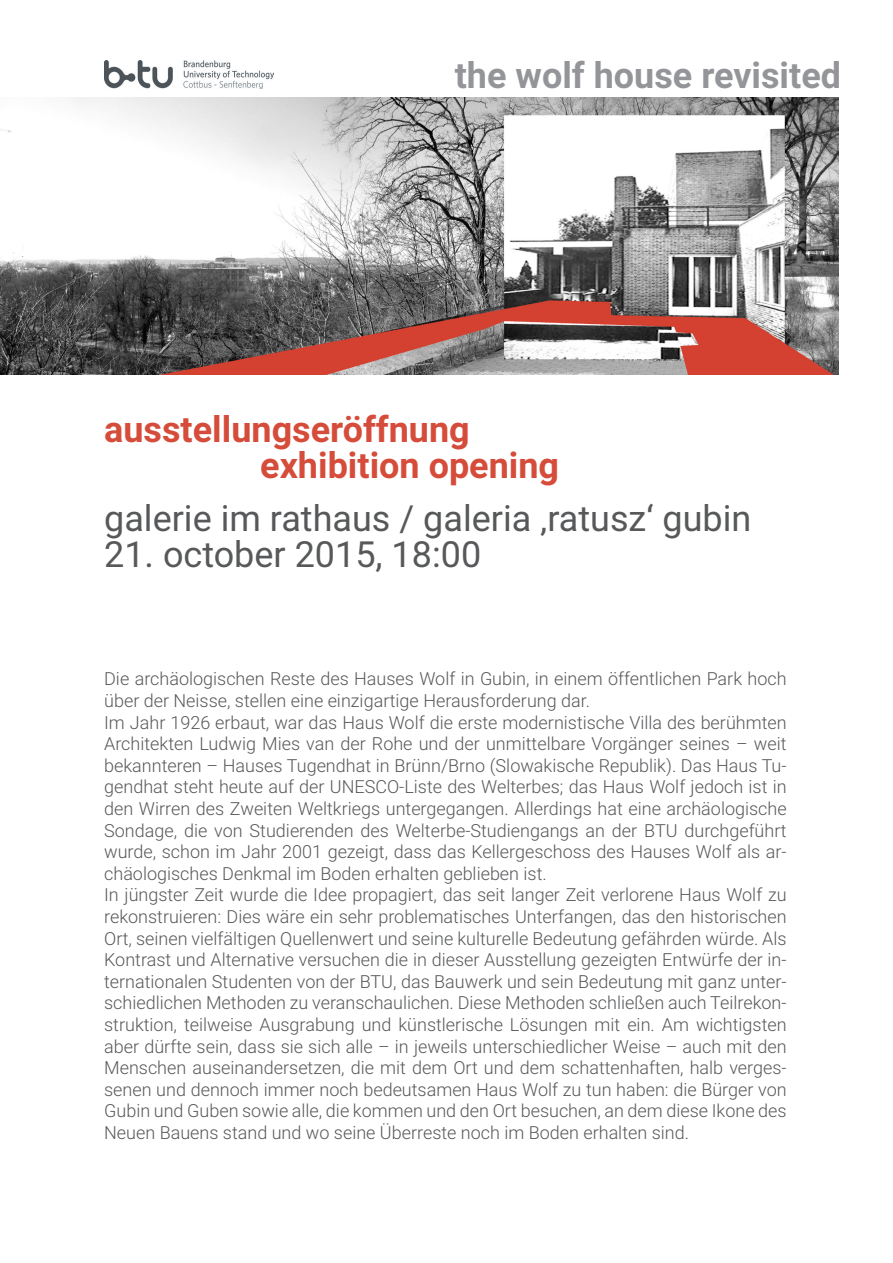
<style>
.page{position:relative;width:893px;height:1263px;background:#fff}
.page>*{position:absolute;margin:0;border:0;box-sizing:border-box;transform-origin:0 0}
.t1{font:36px "Roboto";color:#57585a}
.t2{font:700 36px "Roboto";color:#d64c3a}
.t3{font:700 36px "Roboto";color:#939598}
.t4{font:300 18px/21.6px "Roboto";color:#57585a;text-align:justify}
</style>
<div class="page">
<img style="left:0;top:98px;width:839px;height:276px">
<img style="left:104px;top:61px;width:170px;height:27px">
<p class="t3" style="left:455px;top:50px;width:388px">the wolf house revisited</p>
<p class="t2" style="left:104px;top:404px;width:367px">ausstellungseröffnung</p>
<p class="t2" style="left:260px;top:439px;width:300px">exhibition opening</p>
<p class="t1" style="left:104px;top:493px;width:649px">galerie im rathaus / galeria ‚ratusz‘ gubin</p>
<p class="t1" style="left:104px;top:529px;width:379px">21. october 2015, 18:00</p>
<p class="t4" style="left:104px;top:667px;width:684px">Die archäologischen Reste des Hauses Wolf in Gubin, in einem öffentlichen Park hoch über der Neisse, stellen eine einzigartige Herausforderung dar.</p>
<p class="t4" style="left:104px;top:711px;width:684px">Im Jahr 1926 erbaut, war das Haus Wolf die erste modernistische Villa des berühmten Architekten Ludwig Mies van der Rohe und der unmittelbare Vorgänger seines – weit bekannteren – Hauses Tugendhat in Brünn/Brno (Slowakische Republik). Das Haus Tu&shy;gendhat steht heute auf der UNESCO-Liste des Welterbes; das Haus Wolf jedoch ist in den Wirren des Zweiten Weltkriegs untergegangen. Allerdings hat eine archäologische Sondage, die von Studierenden des Welterbe-Studiengangs an der BTU durchgeführt wurde, schon im Jahr 2001 gezeigt, dass das Kellergeschoss des Hauses Wolf als ar&shy;chäologisches Denkmal im Boden erhalten geblieben ist.</p>
<p class="t4" style="left:104px;top:883px;width:684px">In jüngster Zeit wurde die Idee propagiert, das seit langer Zeit verlorene Haus Wolf zu rekonstruieren: Dies wäre ein sehr problematisches Unterfangen, das den historischen Ort, seinen vielfältigen Quellenwert und seine kulturelle Bedeutung gefährden würde. Als Kontrast und Alternative versuchen die in dieser Ausstellung gezeigten Entwürfe der in&shy;ternationalen Studenten von der BTU, das Bauwerk und sein Bedeutung mit ganz unter&shy;schiedlichen Methoden zu veranschaulichen. Diese Methoden schließen auch Teilrekon&shy;struktion, teilweise Ausgrabung und künstlerische Lösungen mit ein. Am wichtigsten aber dürfte sein, dass sie sich alle – in jeweils unterschiedlicher Weise – auch mit den Menschen auseinandersetzen, die mit dem Ort und dem schattenhaften, halb verges&shy;senen und dennoch immer noch bedeutsamen Haus Wolf zu tun haben: die Bürger von Gubin und Guben sowie alle, die kommen und den Ort besuchen, an dem diese Ikone des Neuen Bauens stand und wo seine Überreste noch im Boden erhalten sind.</p>
</div>
